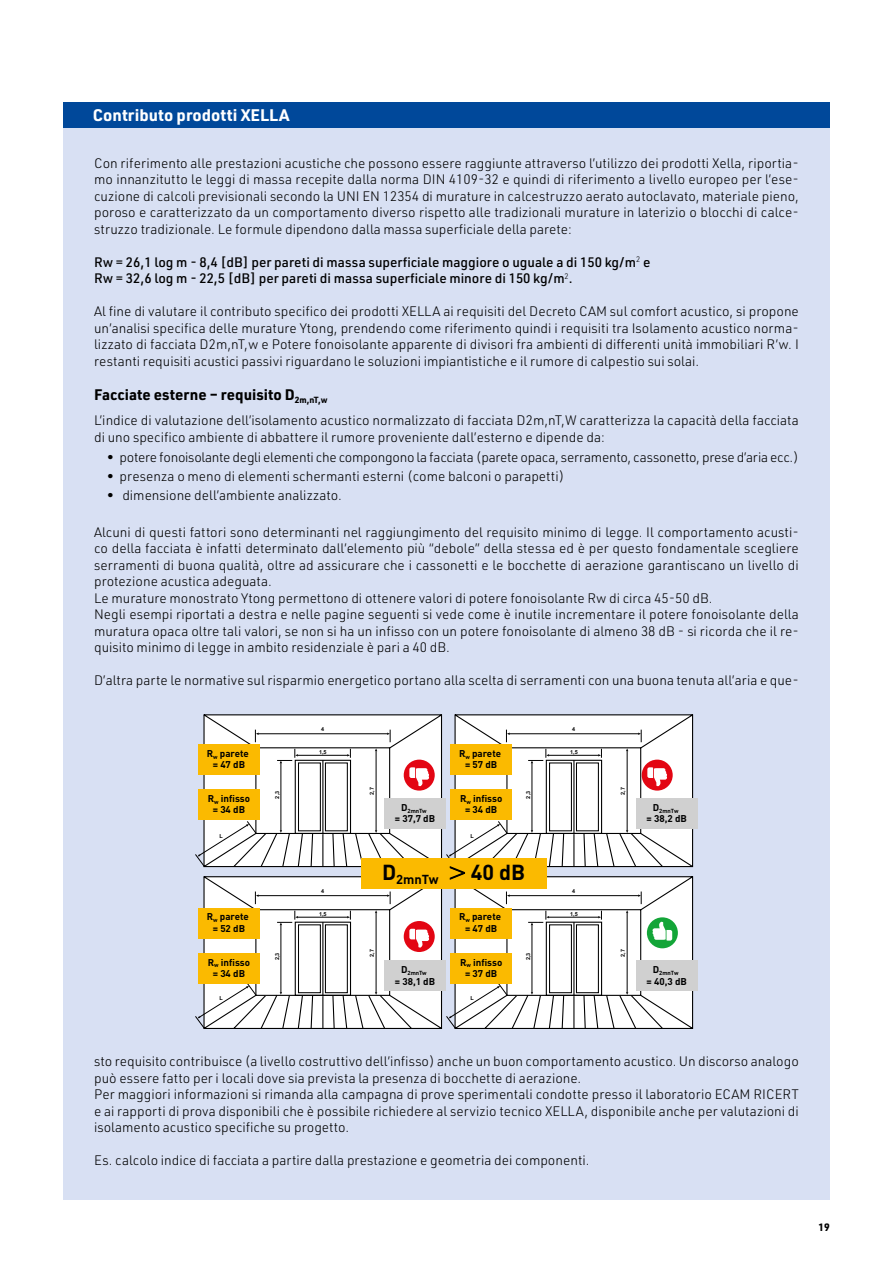
<style>
.page{position:relative;width:893px;height:1263px;background:#fff}
.page>*{position:absolute;margin:0;border:0;box-sizing:border-box;transform-origin:0 0}
.t1{font:700 21.45px "DIN Pro";color:#000}
.t2{font:700 16.5px "URWDIN";color:#fff}
.H3_Titolo_paragrafo{font:700 15px "URWDIN";color:#000}
.Testo_base_9_11{font:300 13.5px/16.5px "URWDIN";color:#000;text-align:justify}
.Testo_base_9_11-2{font:500 13.5px "URWDIN";color:#000}
.Testo_base_9_11-3{font:300 13.5px "URWDIN";letter-spacing:-.02em;color:#000}
.t3{font:700 12.9px "DIN Pro";color:#000}
.t4{font:700 10.5px "URWDIN";color:#000}
.t5{font:700 9.75px/11.7px "DIN Pro";color:#000;text-align:center}
.t6{font:700 5.85px "DIN Pro";color:#000}
.t7{font:700 5.4px "Arial";color:#000}
</style>
<div class="page">
<div style="left:63px;top:102px;width:767px;height:1098px;background:#d8e0f3"></div>
<div style="left:636px;top:798px;width:62px;height:31px;background:#d0d0d0"></div>
<div style="left:636px;top:960px;width:62px;height:31px;background:#d0d0d0"></div>
<div style="left:63px;top:102px;width:767px;height:26px;background:#00489a"></div>
<svg style="left:195px;top:714px;width:499px;height:315px"></svg>
<p class="t2" style="left:93px;top:103px;width:198px">Contributo prodotti XELLA</p>
<p class="Testo_base_9_11" style="left:94px;top:154px;width:706px">Con riferimento alle prestazioni acustiche che possono essere raggiunte attraverso l’utilizzo dei prodotti Xella, riportia&shy;mo innanzitutto le leggi di massa recepite dalla norma DIN 4109-32 e quindi di riferimento a livello europeo per l’ese&shy;cuzione di calcoli previsionali secondo la UNI EN 12354 di murature in calcestruzzo aerato autoclavato, materiale pieno, poroso e caratterizzato da un comportamento diverso rispetto alle tradizionali murature in laterizio o blocchi di calce&shy;struzzo tradizionale. Le formule dipendono dalla massa superficiale della parete:</p>
<p class="Testo_base_9_11-2" style="left:94px;top:253px;width:558px">Rw = 26,1 log m - 8,4 [dB] per pareti di massa superficiale maggiore o uguale a di 150 kg/m<sup>2</sup> e</p>
<p class="Testo_base_9_11-2" style="left:94px;top:269px;width:480px">Rw = 32,6 log m - 22,5 [dB] per pareti di massa superficiale minore di 150 kg/m<sup>2</sup>.</p>
<p class="Testo_base_9_11" style="left:94px;top:303px;width:706px">Al fine di valutare il contributo specifico dei prodotti XELLA ai requisiti del Decreto CAM sul comfort acustico, si propone un’analisi specifica delle murature Ytong, prendendo come riferimento quindi i requisiti tra Isolamento acustico norma&shy;lizzato di facciata D2m,nT,w e Potere fonoisolante apparente di divisori fra ambienti di differenti unità immobiliari R’w. I restanti requisiti acustici passivi riguardano le soluzioni impiantistiche e il rumore di calpestio sui solai.</p>
<p class="H3_Titolo_paragrafo" style="left:94px;top:384px;width:235px">Facciate esterne – requisito D<sub>2m,nT,w</sub></p>
<p class="Testo_base_9_11" style="left:94px;top:412px;width:706px">L’indice di valutazione dell’isolamento acustico normalizzato di facciata D2m,nT,W caratterizza la capacità della facciata di uno specifico ambiente di abbattere il rumore proveniente dall’esterno e dipende da:</p>
<p class="Testo_base_9_11-3" style="left:107px;top:449px;width:693px">• potere fonoisolante degli elementi che compongono la facciata (parete opaca, serramento, cassonetto, prese d’aria ecc.)</p>
<p class="Testo_base_9_11" style="left:107px;top:467px;width:459px">• presenza o meno di elementi schermanti esterni (come balconi o parapetti)</p>
<p class="Testo_base_9_11" style="left:107px;top:486px;width:237px">• dimensione dell’ambiente analizzato.</p>
<p class="Testo_base_9_11" style="left:94px;top:523px;width:706px">Alcuni di questi fattori sono determinanti nel raggiungimento del requisito minimo di legge. Il comportamento acusti&shy;co della facciata è infatti determinato dall’elemento più “debole” della stessa ed è per questo fondamentale scegliere serramenti di buona qualità, oltre ad assicurare che i cassonetti e le bocchette di aerazione garantiscano un livello di protezione acustica adeguata.</p>
<p class="Testo_base_9_11" style="left:94px;top:589px;width:620px">Le murature monostrato Ytong permettono di ottenere valori di potere fonoisolante Rw di circa 45-50 dB.</p>
<p class="Testo_base_9_11" style="left:94px;top:606px;width:706px">Negli esempi riportati a destra e nelle pagine seguenti si vede come è inutile incrementare il potere fonoisolante della muratura opaca oltre tali valori, se non si ha un infisso con un potere fonoisolante di almeno 38 dB - si ricorda che il re&shy;quisito minimo di legge in ambito residenziale è pari a 40 dB.</p>
<p class="Testo_base_9_11" style="left:94px;top:672px;width:706px">D’altra parte le normative sul risparmio energetico portano alla scelta di serramenti con una buona tenuta all’aria e que-</p>
<p class="t5" style="left:207px;top:747px;width:44px">R<sub>w</sub> parete = 47 dB</p>
<p class="t5" style="left:208px;top:792px;width:44px">R<sub>w</sub> infisso = 34 dB</p>
<p class="t7" style="left:274px;top:798px;width:9px;rotate:-90deg">2,3</p>
<p class="t7" style="left:321px;top:726px;width:5px">4</p>
<p class="t7" style="left:319px;top:748px;width:9px">1,5</p>
<p class="t7" style="left:368px;top:795px;width:9px;rotate:-90deg">2,7</p>
<p class="t6" style="left:401px;top:807px;width:27px"><sup>D</sup>2mnTw</p>
<p class="t5" style="left:395px;top:813px;width:42px">= 37,7 dB</p>
<p class="t5" style="left:459px;top:747px;width:44px">R<sub>w</sub> parete = 57 dB</p>
<p class="t5" style="left:460px;top:792px;width:44px">R<sub>w</sub> infisso = 34 dB</p>
<p class="t7" style="left:525px;top:798px;width:9px;rotate:-90deg">2,3</p>
<p class="t7" style="left:572px;top:726px;width:5px">4</p>
<p class="t7" style="left:570px;top:748px;width:9px">1,5</p>
<p class="t7" style="left:619px;top:795px;width:9px;rotate:-90deg">2,7</p>
<p class="t6" style="left:653px;top:807px;width:27px"><sup>D</sup>2mnTw</p>
<p class="t5" style="left:647px;top:813px;width:42px">= 38,2 dB</p>
<p class="t7" style="left:220px;top:833px;width:5px">L</p>
<p class="t7" style="left:471px;top:833px;width:5px">L</p>
<p class="t3" style="left:382px;top:871px;width:58px"><sup>D</sup>2mnTw</p>
<p class="t1" style="left:471px;top:858px;width:56px">40 dB</p>
<p class="t5" style="left:207px;top:911px;width:44px">R<sub>w</sub> parete = 52 dB</p>
<p class="t5" style="left:208px;top:956px;width:44px">R<sub>w</sub> infisso = 34 dB</p>
<p class="t7" style="left:274px;top:960px;width:9px;rotate:-90deg">2,3</p>
<p class="t7" style="left:321px;top:888px;width:5px">4</p>
<p class="t7" style="left:319px;top:910px;width:9px">1,5</p>
<p class="t7" style="left:368px;top:957px;width:9px;rotate:-90deg">2,7</p>
<p class="t6" style="left:401px;top:969px;width:27px"><sup>D</sup>2mnTw</p>
<p class="t5" style="left:395px;top:975px;width:42px">= 38,1 dB</p>
<p class="t5" style="left:459px;top:911px;width:44px">R<sub>w</sub> parete = 47 dB</p>
<p class="t5" style="left:460px;top:956px;width:44px">R<sub>w</sub> infisso = 37 dB</p>
<p class="t7" style="left:525px;top:960px;width:9px;rotate:-90deg">2,3</p>
<p class="t7" style="left:572px;top:888px;width:5px">4</p>
<p class="t7" style="left:570px;top:910px;width:9px">1,5</p>
<p class="t7" style="left:619px;top:957px;width:9px;rotate:-90deg">2,7</p>
<p class="t6" style="left:653px;top:969px;width:27px"><sup>D</sup>2mnTw</p>
<p class="t5" style="left:647px;top:975px;width:42px">= 40,3 dB</p>
<p class="t7" style="left:220px;top:995px;width:5px">L</p>
<p class="t7" style="left:471px;top:995px;width:5px">L</p>
<p class="Testo_base_9_11" style="left:94px;top:1053px;width:706px">sto requisito contribuisce (a livello costruttivo dell’infisso) anche un buon comportamento acustico. Un discorso analogo può essere fatto per i locali dove sia prevista la presenza di bocchette di aerazione.</p>
<p class="Testo_base_9_11" style="left:94px;top:1086px;width:706px">Per maggiori informazioni si rimanda alla campagna di prove sperimentali condotte presso il laboratorio ECAM RICERT e ai rapporti di prova disponibili che è possibile richiedere al servizio tecnico XELLA, disponibile anche per valutazioni di isolamento acustico specifiche su progetto.</p>
<p class="Testo_base_9_11" style="left:94px;top:1152px;width:497px">Es. calcolo indice di facciata a partire dalla prestazione e geometria dei componenti.</p>
<p class="t4" style="left:818px;top:1220px;width:13px">19</p>
</div>
